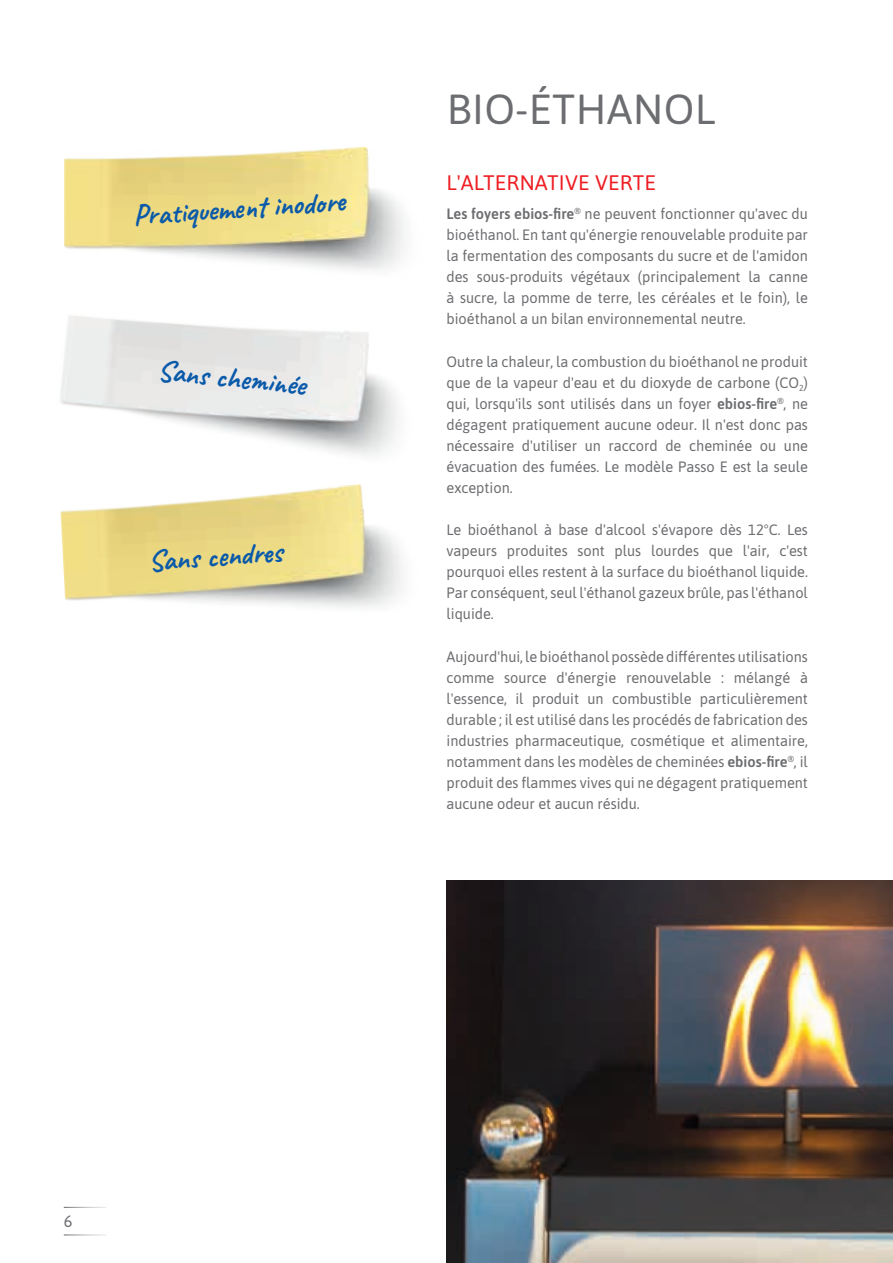
<style>
.page{position:relative;width:893px;height:1263px;background:#fff}
.page>*{position:absolute;margin:0;border:0;box-sizing:border-box;transform-origin:0 0}
.t1{font:42px "Asap";letter-spacing:.01em;color:#6c6d70}
.t2{font:700 30px "Caveat";color:#0a5aaa}
.t3{font:21px "Asap";letter-spacing:.01em;color:#ee1d23}
.t4{font:16.5px "Asap";color:#6c6d70}
.t5{font:15px/21px "Asap";color:#6c6d70;text-align:justify}
.s1{font-weight:600}
</style>
<div class="page">
<img style="left:60px;top:484px;width:343px;height:124px">
<img style="left:446px;top:881px;width:447px;height:382px">
<img style="left:65px;top:147px;width:340px;height:123px">
<h2 class="t2" style="left:132px;top:197px;width:214px;rotate:-4deg">Pratiquement inodore</h2>
<h2 class="t2" style="left:160px;top:351px;width:150px;rotate:6deg">Sans cheminée</h2>
<h2 class="t2" style="left:147px;top:542px;width:135px;rotate:-4deg">Sans cendres</h2>
<h1 class="t1" style="left:447px;top:80px;width:270px">BIO-ÉTHANOL</h1>
<h3 class="t3" style="left:447px;top:168px;width:211px">L'ALTERNATIVE VERTE</h3>
<p class="t5" style="left:446px;top:203px;width:363px"><span class="s1">Les foyers ebios-fire</span><sup>®</sup> ne peuvent fonctionner qu'avec du bioéthanol. En tant qu'énergie renouvelable produite par la fermentation des composants du sucre et de l'amidon des sous-produits végétaux (principalement la canne à sucre, la pomme de terre, les céréales et le foin), le bioéthanol a un bilan environnemental neutre.</p>
<p class="t5" style="left:446px;top:350px;width:363px">Outre la chaleur, la combustion du bioéthanol ne produit que de la vapeur d'eau et du dioxyde de carbone (CO<sub>2</sub>) qui, lorsqu'ils sont utilisés dans un foyer <span class="s1">ebios-fire</span><sup>®</sup>, ne dégagent pratiquement aucune odeur. Il n'est donc pas nécessaire d'utiliser un raccord de cheminée ou une évacuation des fumées. Le modèle Passo E est la seule exception.</p>
<p class="t5" style="left:446px;top:519px;width:363px">Le bioéthanol à base d'alcool s'évapore dès 12°C. Les vapeurs produites sont plus lourdes que l'air, c'est pourquoi elles restent à la surface du bioéthanol liquide.<br>Par conséquent, seul l'éthanol gazeux brûle, pas l'éthanol liquide.</p>
<p class="t5" style="left:446px;top:645px;width:363px">Aujourd'hui, le bioéthanol possède différentes utilisations comme source d'énergie renouvelable : mélangé à l'essence, il produit un combustible particulièrement durable ; il est utilisé dans les procédés de fabrication des industries pharmaceutique, cosmétique et alimentaire, notamment dans les modèles de cheminées <span class="s1">ebios-fire</span><sup>®</sup>, il produit des flammes vives qui ne dégagent pratiquement aucune odeur et aucun résidu.</p>
<p class="t4" style="left:64px;top:1210px;width:10px">6</p>
</div>
